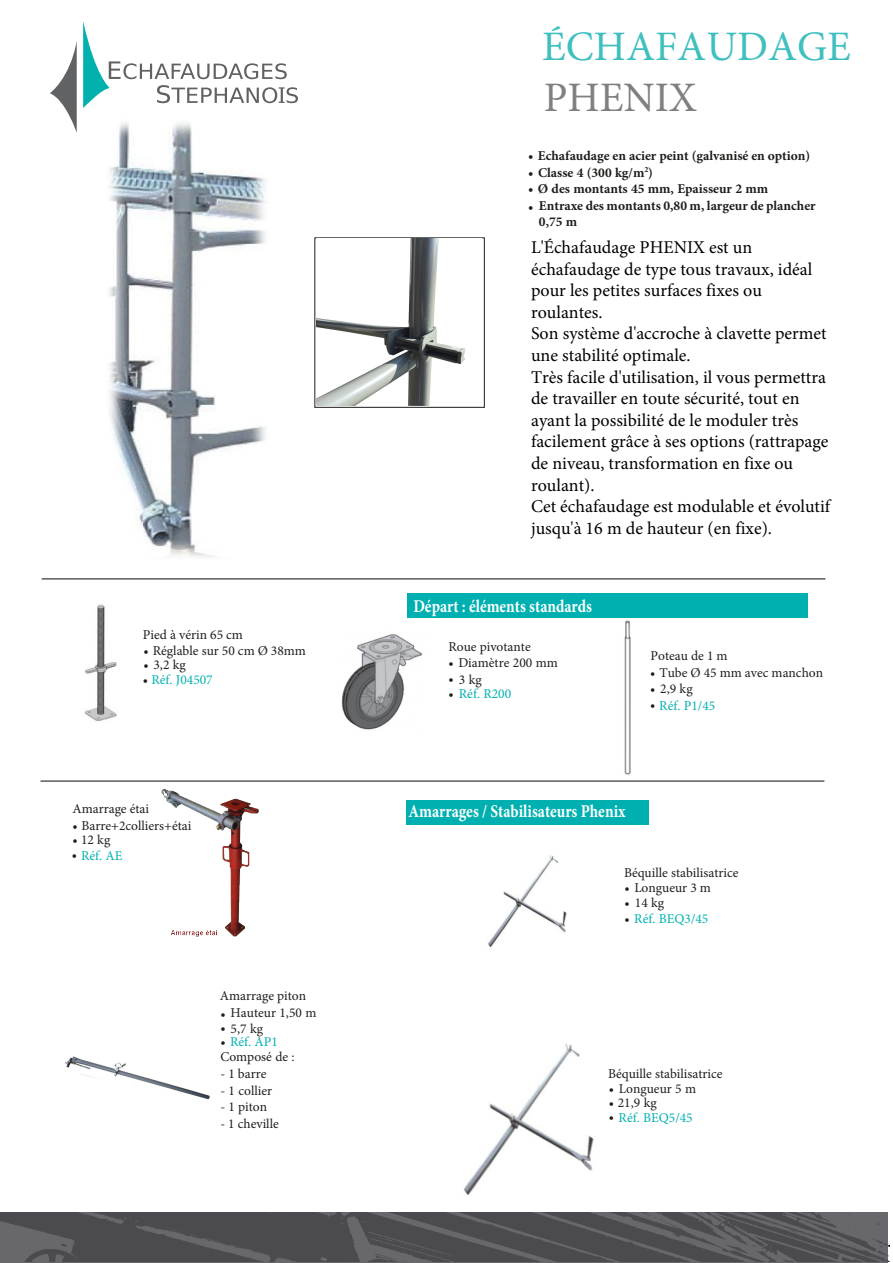
<style>
.page{position:relative;width:893px;height:1263px;background:#fff}
.page>*{position:absolute;margin:0;border:0;box-sizing:border-box;transform-origin:0 0}
.t1{font:42px "Minion Pro";color:#40bfbf}
.t2{font:42px "Minion Pro";color:#808080}
.t3{font:18px/21.6px "Minion Pro";color:#000}
.t4{font:700 18px "Minion Pro";color:#fff;scale:.85 1}
.t5{font:13.5px/15.1px "Minion Pro";color:#1d1d1b}
.t6{font:700 13.5px "Minion Pro";color:#1d1d1b}
.t7{font:13.5px "Minion Pro";color:#00b0b1}
.s1{color:#1d1d1b}
.s2{color:#00b0b1}
</style>
<div class="page">
<img style="left:41px;top:578px;width:76px;height:144px">
<img style="left:488px;top:855px;width:79px;height:93px">
<img style="left:65px;top:1056px;width:145px;height:44px">
<img style="left:624px;top:620px;width:7px;height:155px">
<img style="left:341px;top:634px;width:81px;height:96px">
<div style="left:314px;top:237px;width:171px;height:171px;border:1px solid #1d1d1b"></div>
<div style="left:406px;top:800px;width:243px;height:25px;background:#00b0b1"></div>
<div style="left:407px;top:593px;width:400px;height:25px;background:#00b0b1"></div>
<hr style="left:42px;top:578px;width:783px;height:2px;background:#585c5f">
<hr style="left:40px;top:780px;width:784px;height:2px;background:#585c5f">
<svg style="left:50px;top:41px;width:27px;height:92px"></svg>
<svg style="left:83px;top:21px;width:215px;height:87px"></svg>
<svg style="left:0;top:1213px;width:888px;height:50px;background:#535256"></svg>
<img style="left:161px;top:788px;width:98px;height:149px">
<img style="left:464px;top:1043px;width:130px;height:153px">
<img style="left:316px;top:239px;width:150px;height:167px">
<img style="left:109px;top:123px;width:157px;height:434px">
<p class="t5" style="left:143px;top:627px;width:101px">Pied à vérin 65 cm</p>
<p class="t5" style="left:144px;top:643px;width:164px">• Réglable sur 50 cm Ø 38mm</p>
<p class="t5" style="left:144px;top:657px;width:44px">• 3,2 kg</p>
<p class="t7" style="left:143px;top:670px;width:71px"><span class="s1">•</span> Réf. J04507</p>
<p class="t5" style="left:72px;top:801px;width:78px">Amarrage étai</p>
<p class="t5" style="left:72px;top:818px;width:121px">• Barre+2colliers+étai</p>
<p class="t5" style="left:72px;top:832px;width:39px">• 12 kg</p>
<p class="t7" style="left:72px;top:846px;width:52px"><span class="s1">•</span> Réf. AE</p>
<p class="t5" style="left:220px;top:988px;width:88px">Amarrage piton</p>
<p class="t5" style="left:220px;top:1005px;width:98px">• Hauteur 1,50 m</p>
<p class="t5" style="left:220px;top:1021px;width:44px">• 5,7 kg</p>
<p class="t5" style="left:220px;top:1034px;width:76px">• <span class="s2">Réf. AP1<br></span>Composé de :</p>
<p class="t5" style="left:220px;top:1066px;width:48px">- 1 barre</p>
<p class="t5" style="left:220px;top:1083px;width:53px">- 1 collier</p>
<p class="t5" style="left:220px;top:1099px;width:48px">- 1 piton</p>
<p class="t5" style="left:220px;top:1116px;width:60px">- 1 cheville</p>
<h1 class="t1" style="left:542px;top:19px;width:310px">ÉCHAFAUDAGE</h1>
<h1 class="t2" style="left:544px;top:70px;width:154px">PHENIX</h1>
<p class="t6" style="left:528px;top:147px;width:284px">• Echafaudage en acier peint (galvanisé en option)</p>
<p class="t6" style="left:528px;top:163px;width:127px">• Classe 4 (300 kg/m<sup>2</sup>)</p>
<p class="t6" style="left:528px;top:196px;width:289px">• Entraxe des montants 0,80 m, largeur de plancher</p>
<p class="t6" style="left:528px;top:180px;width:242px">• Ø des montants 45 mm, Epaisseur 2 mm</p>
<p class="t6" style="left:539px;top:212px;width:40px">0,75 m</p>
<p class="t3" style="left:531px;top:236px;width:301px">L'Échafaudage PHENIX est un échafaudage de type tous travaux, idéal pour les petites surfaces fixes ou roulantes.<br>Son système d'accroche à clavette permet une stabilité optimale.<br>Très facile d'utilisation, il vous permettra de travailler en toute sécurité, tout en ayant la possibilité de le moduler très facilement grâce à ses options (rattrapage de niveau, transformation en fixe ou roulant).<br>Cet échafaudage est modulable et évolutif jusqu'à 16 m de hauteur (en fixe).</p>
<p class="t4" style="left:413px;top:593px;width:212px">Départ : éléments standards</p>
<p class="t5" style="left:448px;top:639px;width:84px">Roue pivotante</p>
<p class="t5" style="left:449px;top:655px;width:111px">• Diamètre 200 mm</p>
<p class="t5" style="left:449px;top:672px;width:35px">• 3 kg</p>
<p class="t7" style="left:449px;top:684px;width:64px"><span class="s1">•</span> Réf. R200</p>
<p class="t5" style="left:651px;top:648px;width:79px">Poteau de 1 m</p>
<p class="t5" style="left:650px;top:665px;width:175px">• Tube Ø 45 mm avec manchon</p>
<p class="t5" style="left:650px;top:681px;width:44px">• 2,9 kg</p>
<p class="t7" style="left:650px;top:696px;width:67px"><span class="s1">•</span> Réf. P1/45</p>
<p class="t4" style="left:408px;top:799px;width:257px">Amarrages / Stabilisateurs Phenix</p>
<p class="t5" style="left:624px;top:865px;width:116px">Béquille stabilisatrice</p>
<p class="t5" style="left:625px;top:880px;width:88px">• Longueur 3 m</p>
<p class="t5" style="left:625px;top:895px;width:41px">• 14 kg</p>
<p class="t7" style="left:625px;top:909px;width:85px"><span class="s1">•</span> Réf. BEQ3/45</p>
<p class="t5" style="left:608px;top:1066px;width:116px">Béquille stabilisatrice</p>
<p class="t5" style="left:609px;top:1081px;width:89px">• Longueur 5 m</p>
<p class="t5" style="left:609px;top:1095px;width:50px">• 21,9 kg</p>
<p class="t7" style="left:609px;top:1108px;width:86px"><span class="s1">•</span> Réf. BEQ5/45</p>
</div>
